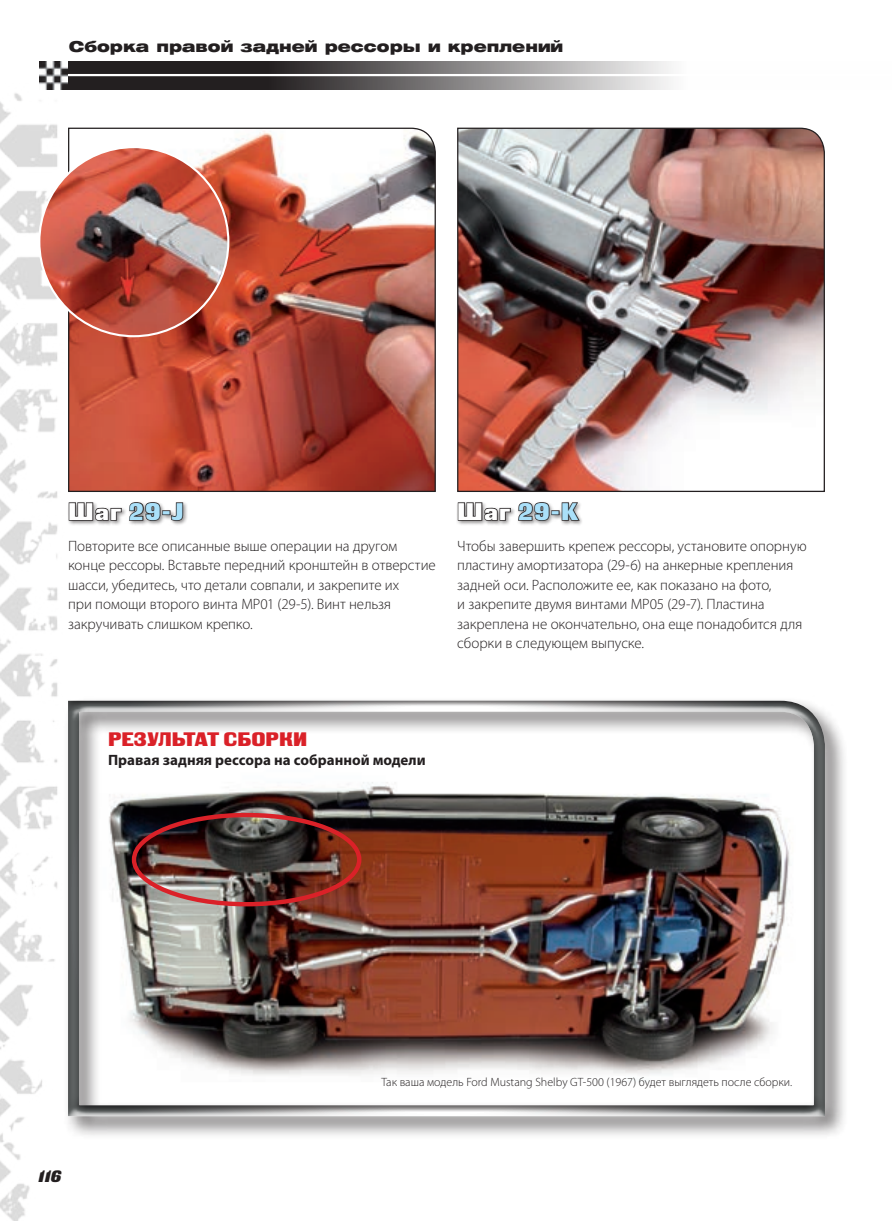
<style>
.page{position:relative;width:893px;height:1221px;background:#fff}
.page>*{position:absolute;margin:0;border:0;box-sizing:border-box;transform-origin:0 0}
.t1{font:24px "Black Grotesk C";letter-spacing:.05em;color:#aae0f9}
.t2{font:19.5px "Black Grotesk C";color:#da2128}
.t3{font:italic 16.5px "Black Grotesk C";color:#231f20}
.t4{font:300 15px/19.5px "Myriad Pro";letter-spacing:-.005em;color:#231f20}
.t5{font:700 15px "Myriad Pro";color:#231f20}
.t6{font:15px "Helios Ext Black C";color:#231f20}
.t7{font:300 12px "Myriad Pro";color:#231f20}
.s1{color:#fff}
</style>
<div class="page">
<img style="left:0;top:89px;width:98px;height:1131px">
<svg style="left:68px;top:61px;width:603px;height:28px;background:#6a6768"></svg>
<hr style="left:64px;top:74px;width:827px;height:2px;background:#fff">
<img style="left:40px;top:61px;width:28px;height:28px">
<div style="left:63px;top:695px;width:785px;height:444px;background:#231f20;opacity:.65"></div>
<div style="left:67px;top:697px;width:760px;height:416px;background:#231f20;opacity:.75"></div>
<div style="left:67px;top:500px;width:121px;height:25px;background:#231f20;opacity:.5"></div>
<svg style="left:68px;top:501px;width:94px;height:21px"></svg>
<div style="left:162px;top:510px;width:8px;height:5px;border:2px solid #231f20"></div>
<svg style="left:170px;top:501px;width:14px;height:20px"></svg>
<div style="left:456px;top:500px;width:128px;height:25px;background:#231f20;opacity:.5"></div>
<svg style="left:457px;top:501px;width:94px;height:21px"></svg>
<div style="left:551px;top:510px;width:9px;height:5px;border:2px solid #231f20"></div>
<svg style="left:561px;top:501px;width:20px;height:20px"></svg>
<img style="left:457px;top:127px;width:368px;height:365px">
<img style="left:67px;top:127px;width:369px;height:365px">
<img style="left:39px;top:147px;width:189px;height:189px;border-radius:94px">
<p class="t6" style="left:69px;top:38px;width:496px">Сборка правой задней рессоры и креплений</p>
<h1 class="t1" style="left:68px;top:497px;width:117px"><span class="s1">Шаг</span> 29-J</h1>
<p class="t4" style="left:68px;top:535px;width:369px">Повторите все описанные выше операции на другом конце рессоры. Вставьте передний кронштейн в отверстие шасси, убедитесь, что детали совпали, и закрепите их<br>при помощи второго винта MP01 (29-5). Винт нельзя закручивать слишком крепко.</p>
<h1 class="t1" style="left:457px;top:497px;width:123px"><span class="s1">Шаг</span> 29-K</h1>
<p class="t4" style="left:457px;top:535px;width:351px">Чтобы завершить крепеж рессоры, установите опорную пластину амортизатора (29-6) на анкерные крепления задней оси. Расположите ее, как показано на фото,<br>и закрепите двумя винтами MP05 (29-7). Пластина закреплена не окончательно, она еще понадобится для сборки в следующем выпуске.</p>
<h2 class="t2" style="left:108px;top:727px;width:201px">РЕЗУЛЬТАТ СБОРКИ</h2>
<p class="t5" style="left:108px;top:750px;width:319px">Правая задняя рессора на собранной модели</p>
<p class="t3" style="left:38px;top:1166px;width:24px">116</p>
<p class="t7" style="left:382px;top:1075px;width:412px">Так ваша модель Ford Mustang Shelby GT-500 (1967) будет выглядеть после сборки.</p>
</div>
